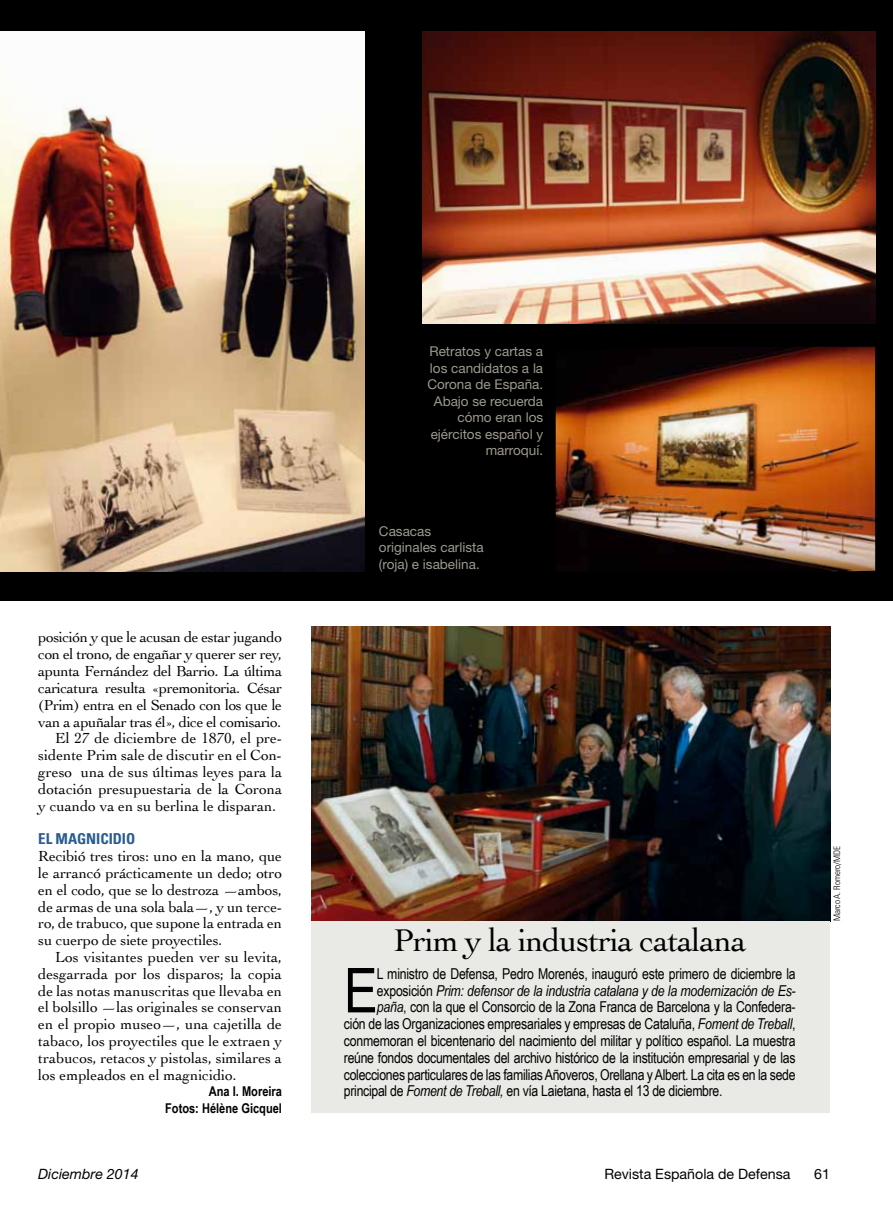
<style>
.page{position:relative;width:893px;height:1217px;background:#fff}
.page>*{position:absolute;margin:0;border:0;box-sizing:border-box;transform-origin:0 0}
.t1{font:61.95px "Arial Narrow";color:#000}
.t2{font:33px "Cochin";letter-spacing:-.025em;color:#000}
.t3{font:15.3px/16.8px "Cochin";letter-spacing:-.01em;color:#000;text-align:justify}
.t4{font:15px "Arial Narrow";letter-spacing:-.015em;color:#000}
.t5{font:italic 15px "Arial Narrow";letter-spacing:-.015em;color:#000}
.t6{font:700 condensed 15px "Univers";letter-spacing:-.005em;color:#295d91}
.t7{font:14.25px "Helvetica Neue";color:#000}
.t8{font:italic 14.25px "Helvetica Neue";color:#000}
.t9{font:13.5px/16.5px "Helvetica Neue";color:#9d9a8d}
.t10{font:700 13.5px/16.8px "Arial Narrow";color:#000;text-align:right}
.t11{font:300 condensed 9px "Univers";letter-spacing:-.005em;color:#000}
.s1{font-style:normal}
.s2{font-style:italic}
</style>
<div class="page">
<img style="left:312px;top:626px;width:518px;height:295px">
<div style="left:0;top:0;width:893px;height:600px;background:#000"></div>
<img style="left:0;top:31px;width:364px;height:540px">
<img style="left:422px;top:31px;width:453px;height:292px">
<img style="left:556px;top:347px;width:319px;height:224px">
<div style="left:311px;top:921px;width:519px;height:191px;background:#e9e9e5"></div>
<p class="t9" style="left:427px;top:343px;width:117px;text-align:right">Retratos y cartas a los candidatos a la<br>Corona de España.<br>Abajo se recuerda cómo eran los ejércitos español y marroquí.</p>
<p class="t3" style="left:38px;top:628px;width:245px">posición y que le acusan de estar jugando</p>
<p class="t3" style="left:38px;top:645px;width:245px">con el trono, de engañar y querer ser rey,</p>
<p class="t3" style="left:38px;top:662px;width:245px">apunta Fernández del Barrio. La última</p>
<p class="t3" style="left:38px;top:678px;width:245px">caricatura resulta «premonitoria. César</p>
<p class="t3" style="left:38px;top:695px;width:245px">(Prim) entra en el Senado con los que le</p>
<p class="t3" style="left:38px;top:712px;width:244px">van a apuñalar tras él», dice el comisario.</p>
<p class="t3" style="left:55px;top:729px;width:228px">El 27 de diciembre de 1870, el pre-</p>
<p class="t3" style="left:38px;top:746px;width:245px">sidente Prim sale de discutir en el Con-</p>
<p class="t3" style="left:38px;top:762px;width:245px">greso una de sus últimas leyes para la</p>
<p class="t3" style="left:38px;top:779px;width:245px">dotación presupuestaria de la Corona</p>
<p class="t3" style="left:38px;top:796px;width:239px">y cuando va en su berlina le disparan.</p>
<p class="t6" style="left:38px;top:829px;width:98px">EL MAGNICIDIO</p>
<p class="t3" style="left:38px;top:846px;width:245px">Recibió tres tiros: uno en la mano, que le arrancó prácticamente un dedo; otro en el codo, que se lo destroza —ambos, de armas de una sola bala—, y un terce&shy;ro, de trabuco, que supone la entrada en su cuerpo de siete proyectiles.</p>
<p class="t3" style="left:38px;top:947px;width:245px;text-indent:17px">Los visitantes pueden ver su levita, desgarrada por los disparos; la copia de las notas manuscritas que llevaba en el bolsillo —las originales se conservan en el propio museo—, una cajetilla de tabaco, los proyectiles que le extraen y trabucos, retacos y pistolas, similares a los empleados en el magnicidio.</p>
<p class="t10" style="left:165px;top:1082px;width:118px">Ana I. Moreira<br>Fotos: Hélène Gicquel</p>
<p class="t9" style="left:379px;top:522px;width:106px">Casacas originales carlista (roja) e isabelina.</p>
<h2 class="t2" style="left:393px;top:918px;width:354px">Prim y la industria catalana</h2>
<h1 class="t1" style="left:344px;top:944px;width:35px">E</h1>
<p class="t4" style="left:377px;top:962px;width:420px">L ministro de Defensa, Pedro Morenés, inauguró este primero de diciembre la</p>
<p class="t5" style="left:377px;top:979px;width:420px"><span class="s1">exposición</span> Prim: defensor de la industria catalana y de la modernización de Es-</p>
<p class="t4" style="left:377px;top:995px;width:420px"><span class="s2">paña</span>, con la que el Consorcio de la Zona Franca de Barcelona y la Confedera-</p>
<p class="t4" style="left:344px;top:1012px;width:453px">ción de las Organizaciones empresariales y empresas de Cataluña, <span class="s2">Foment de Treball</span>,</p>
<p class="t4" style="left:344px;top:1029px;width:453px">conmemoran el bicentenario del nacimiento del militar y político español. La muestra</p>
<p class="t4" style="left:344px;top:1046px;width:453px">reúne fondos documentales del archivo histórico de la institución empresarial y de las</p>
<p class="t4" style="left:344px;top:1063px;width:453px">colecciones particulares de las familias Añoveros, Orellana y Albert. La cita es en la sede</p>
<p class="t4" style="left:344px;top:1079px;width:380px">principal de <span class="s2">Foment de Treball,</span> en vía Laietana, hasta el 13 de diciembre.</p>
<p class="t11" style="left:832px;top:921px;width:77px;rotate:-90deg">Marco A. Romero/MDE</p>
<p class="t8" style="left:38px;top:1164px;width:102px">Diciembre 2014</p>
<p class="t7" style="left:604px;top:1164px;width:188px">Revista Española de Defensa</p>
<p class="t7" style="left:814px;top:1164px;width:17px">61</p>
</div>
